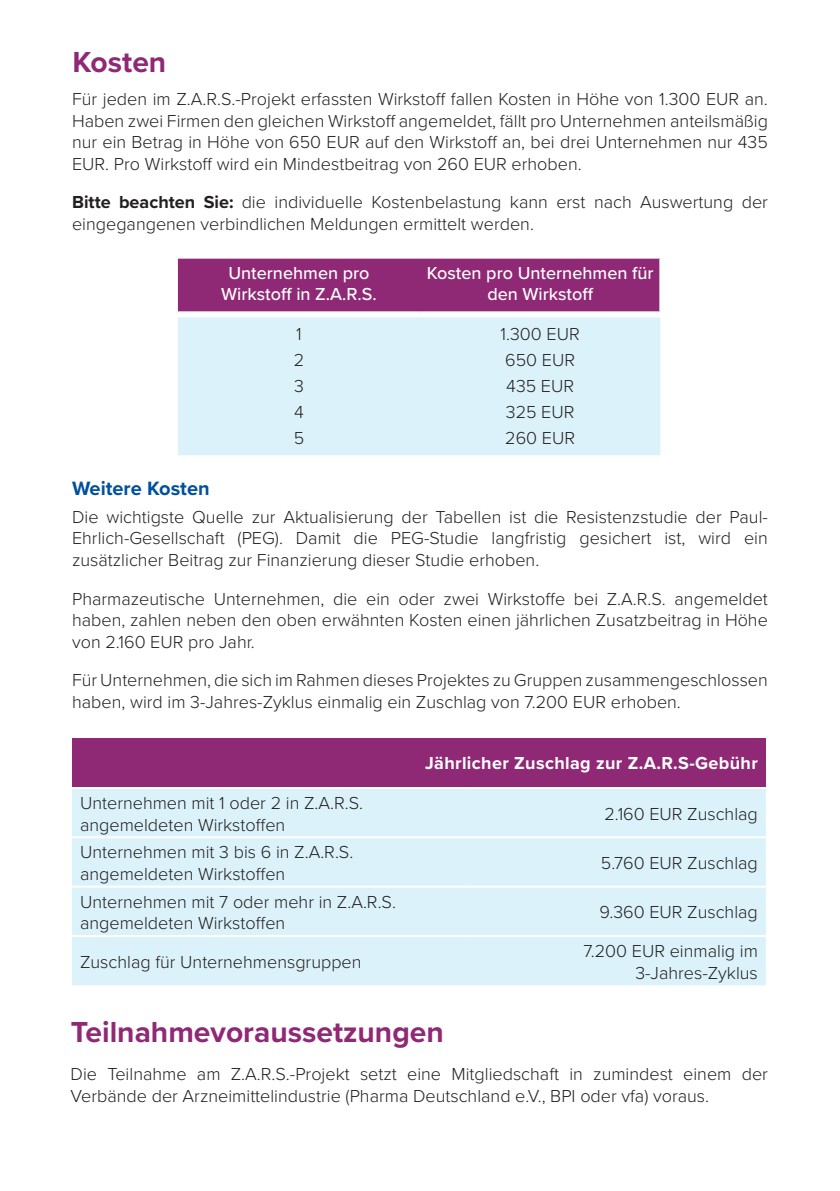
<style>
.page{position:relative;width:840px;height:1191px;background:#fff}
.page>*{position:absolute;margin:0;border:0;box-sizing:border-box;transform-origin:0 0}
.t1{font:700 30px "Proxima Nova";color:#902975}
.t2{font:700 20px "Proxima Nova";color:#01509f}
.t3{font:300 18px/21.6px "Proxima Nova";color:#231f20}
.t4{font:500 18px/21.6px "Proxima Nova";color:#fff;text-align:center}
.t5{font:700 18px "Proxima Nova";letter-spacing:.02em;color:#fff}
.s1{font-weight:700}
</style>
<div class="page">
<div style="left:178px;top:259px;width:481px;height:52px;background:#902975"></div>
<div style="left:178px;top:317px;width:482px;height:138px;background:#dcf2fa"></div>
<div style="left:72px;top:738px;width:693px;height:50px;background:#902975"></div>
<div style="left:72px;top:789px;width:693px;height:196px;background:#dcf2fa"></div>
<hr style="left:72px;top:787px;width:398px;height:2px;background:#fff">
<hr style="left:470px;top:787px;width:295px;height:2px;background:#fff">
<hr style="left:72px;top:836px;width:398px;height:2px;background:#fff">
<hr style="left:470px;top:836px;width:295px;height:2px;background:#fff">
<hr style="left:72px;top:885px;width:398px;height:2px;background:#fff">
<hr style="left:470px;top:885px;width:295px;height:2px;background:#fff">
<hr style="left:72px;top:935px;width:398px;height:2px;background:#fff">
<hr style="left:470px;top:935px;width:295px;height:2px;background:#fff">
<h1 class="t1" style="left:72px;top:40px;width:95px">Kosten</h1>
<p class="t3" style="left:72px;top:87px;width:697px;text-align:justify">Für jeden im Z.A.R.S.-Projekt erfassten Wirkstoff fallen Kosten in Höhe von 1.300 EUR an.<br>Haben zwei Firmen den gleichen Wirkstoff angemeldet, fällt pro Unternehmen anteilsmäßig nur ein Betrag in Höhe von 650 EUR auf den Wirkstoff an, bei drei Unternehmen nur 435<br>EUR. Pro Wirkstoff wird ein Mindestbeitrag von 260 EUR erhoben.</p>
<p class="t3" style="left:72px;top:191px;width:697px"><span class="s1">Bitte beachten Sie:</span> die individuelle Kostenbelastung kann erst nach Auswertung der eingegangenen verbindlichen Meldungen ermittelt werden.</p>
<p class="t4" style="left:221px;top:261px;width:157px">Unternehmen pro<br>Wirkstoff in Z.A.R.S.</p>
<p class="t4" style="left:426px;top:261px;width:228px">Kosten pro Unternehmen für den Wirkstoff</p>
<p class="t3" style="left:293px;top:320px;width:12px;line-height:26px">1<br>2<br>3<br>4<br>5</p>
<p class="t3" style="left:500px;top:320px;width:81px;line-height:26px">1.300 EUR<br>650 EUR<br>435 EUR<br>325 EUR<br>260 EUR</p>
<p class="t2" style="left:72px;top:474px;width:139px">Weitere Kosten</p>
<p class="t3" style="left:72px;top:505px;width:697px;text-align:justify">Die wichtigste Quelle zur Aktualisierung der Tabellen ist die Resistenzstudie der Paul-Ehrlich-Gesellschaft (PEG). Damit die PEG-Studie langfristig gesichert ist, wird ein zusätzlicher Beitrag zur Finanzierung dieser Studie erhoben.</p>
<p class="t3" style="left:72px;top:587px;width:697px;text-align:justify">Pharmazeutische Unternehmen, die ein oder zwei Wirkstoffe bei Z.A.R.S. angemeldet haben, zahlen neben den oben erwähnten Kosten einen jährlichen Zusatzbeitrag in Höhe von 2.160 EUR pro Jahr.</p>
<p class="t3" style="left:72px;top:668px;width:697px">Für Unternehmen, die sich im Rahmen dieses Projektes zu Gruppen zusammengeschlossen haben, wird im 3-Jahres-Zyklus einmalig ein Zuschlag von 7.200 EUR erhoben.</p>
<p class="t5" style="left:425px;top:749px;width:334px">Jährlicher Zuschlag zur Z.A.R.S-Gebühr</p>
<p class="t3" style="left:80px;top:791px;width:284px">Unternehmen mit 1 oder 2 in Z.A.R.S. angemeldeten Wirkstoffen</p>
<p class="t3" style="left:604px;top:802px;width:155px">2.160 EUR Zuschlag</p>
<p class="t3" style="left:80px;top:840px;width:274px">Unternehmen mit 3 bis 6 in Z.A.R.S. angemeldeten Wirkstoffen</p>
<p class="t3" style="left:600px;top:851px;width:158px">5.760 EUR Zuschlag</p>
<p class="t3" style="left:80px;top:890px;width:317px">Unternehmen mit 7 oder mehr in Z.A.R.S. angemeldeten Wirkstoffen</p>
<p class="t3" style="left:599px;top:900px;width:160px">9.360 EUR Zuschlag</p>
<p class="t3" style="left:80px;top:950px;width:283px">Zuschlag für Unternehmensgruppen</p>
<p class="t3" style="left:583px;top:939px;width:176px;text-align:right">7.200 EUR einmalig im<br>3-Jahres-Zyklus</p>
<h1 class="t1" style="left:71px;top:1009px;width:374px">Teilnahmevoraussetzungen</h1>
<p class="t3" style="left:71px;top:1062px;width:698px">Die Teilnahme am Z.A.R.S.-Projekt setzt eine Mitgliedschaft in zumindest einem der<br>Verbände der Arzneimittelindustrie (Pharma Deutschland e.V., BPI oder vfa) voraus.</p>
</div>
